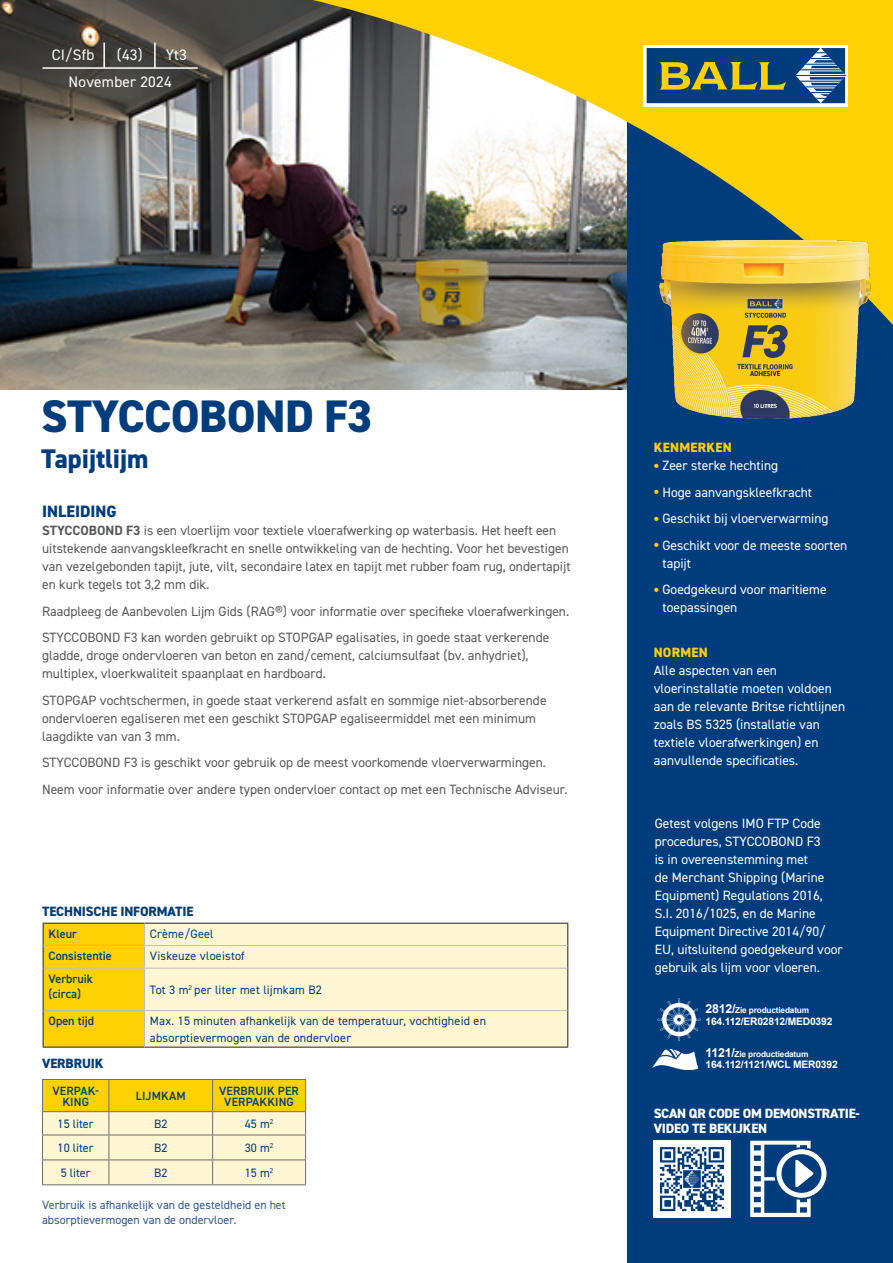
<style>
.page{position:relative;width:893px;height:1263px;background:#fff}
.page>*{position:absolute;margin:0;border:0;box-sizing:border-box;transform-origin:0 0}
.Headline_-_Front_Page{font:800 45.75px "DIN2014";letter-spacing:-.01em;color:#013d7d}
.SubHead_-_Front_-_Blue{font:800 27px "DIN2014";color:#013d7d}
.Introduction_-_Body_Copy_Demi{font:800 16.5px "DIN2014";color:#013d7d}
.Info_Codes{font:15.3px "DIN2014";letter-spacing:.015em;color:#fff}
.Introduction_-_Body_Copy{font:13.5px/18px "DIN2014";color:#57585a}
.Bullet_Pointed_Text_-_White_-__Blue_Side{font:13.5px/18px "DIN2014";color:#fff}
.Introduction_-_Body_Copy_Demi-2{font:13.5px/18px "DIN2014";color:#57585a}
.QR_Code_Text{font:800 13.5px/15px "DIN2014";letter-spacing:-.02em;color:#fff}
.Table_Header{font:800 13.5px "DIN2014";letter-spacing:-.01em;color:#013d7d}
.Bullet_Pointed_Text_-_White_-__Blue_Side-2{font:800 13.5px "DIN2014";letter-spacing:.02em;color:#fed105}
.Table_-_Content_-_Left_Aligned{font:12.15px/16.2px "DIN2014";letter-spacing:.015em;color:#013d7d}
.Table_-_Titles_-_Content_-_Left_Aligned{font:600 12.15px "DIN2014";color:#013d7d}
.Table_-_Content_-_Centred{font:12.15px "DIN2014";color:#013d7d}
.Table_Sub_Text{font:12px/15px "DIN2014";color:#305691}
.Table_-_Titles_-_Content_-_Centred_-_CAP{font:600 12px/10.5px "DIN2014";letter-spacing:.01em;color:#013d7d;text-align:center}
.t1{font:700 10.35px "Arial";letter-spacing:-.02em;color:#fff}
.t2{font:700 8.25px "Arial";letter-spacing:-.02em;color:#fff}
.s1{font-weight:700}
.s2{font-weight:700;font-size:18px;color:#fed105}
.s3{font-weight:800;color:#fed105}
.s4{font-size:12.45px}
</style>
<div class="page">
<img style="left:0;top:366px;width:628px;height:23px">
<div style="left:628px;top:0;width:265px;height:1263px;background:#013d7d"></div>
<img style="left:0;top:0;width:893px;height:366px">
<img style="left:654px;top:1141px;width:76px;height:76px">
<hr style="left:43px;top:67px;width:155px;height:2px;background:#fff">
<hr style="left:103px;top:43px;width:2px;height:25px;background:#fff">
<hr style="left:154px;top:43px;width:2px;height:25px;background:#fff">
<img style="left:654px;top:235px;width:220px;height:184px">
<svg style="left:750px;top:1141px;width:76px;height:76px"></svg>
<div style="left:145px;top:924px;width:422px;height:123px;background:#fef5d2"></div>
<hr style="left:145px;top:923px;width:423px;height:1px;background:#231f20">
<svg style="left:567px;top:923px;width:1px;height:45px"></svg>
<hr style="left:567px;top:968px;width:1px;height:42px;background:#231f20">
<hr style="left:567px;top:1010px;width:1px;height:37px;background:#231f20">
<hr style="left:43px;top:1047px;width:102px;height:1px;background:#231f20">
<hr style="left:145px;top:1047px;width:423px;height:1px;background:#231f20">
<hr style="left:145px;top:945px;width:422px;height:1px;background:#bcbdc0">
<div style="left:43px;top:923px;width:102px;height:124px;background:#fed105"></div>
<hr style="left:43px;top:968px;width:102px;height:1px;background:#bcbdc0">
<hr style="left:145px;top:968px;width:422px;height:1px;background:#bcbdc0">
<hr style="left:144px;top:968px;width:1px;height:42px;background:#bcbdc0">
<hr style="left:43px;top:1010px;width:102px;height:1px;background:#bcbdc0">
<hr style="left:145px;top:1010px;width:422px;height:1px;background:#bcbdc0">
<hr style="left:144px;top:1011px;width:1px;height:36px;background:#bcbdc0">
<svg style="left:42px;top:1079px;width:264px;height:105px"></svg>
<hr style="left:42px;top:1184px;width:67px;height:1px;background:#6c6d70">
<hr style="left:109px;top:1184px;width:104px;height:1px;background:#6c6d70">
<hr style="left:213px;top:1184px;width:93px;height:1px;background:#6c6d70">
<img style="left:657px;top:998px;width:44px;height:44px">
<img style="left:653px;top:1050px;width:44px;height:20px">
<div style="left:644px;top:45px;width:204px;height:61px;background:#fff"></div>
<svg style="left:646px;top:48px;width:200px;height:56px"></svg>
<p class="Info_Codes" style="left:52px;top:45px;width:44px">CI/Sfb</p>
<p class="Info_Codes" style="left:117px;top:45px;width:27px">(43)</p>
<p class="Info_Codes" style="left:69px;top:72px;width:104px">November 2024</p>
<p class="Info_Codes" style="left:166px;top:45px;width:23px">Yt3</p>
<p class="Headline_-_Front_Page" style="left:41px;top:385px;width:333px">STYCCOBOND F3</p>
<p class="SubHead_-_Front_-_Blue" style="left:41px;top:441px;width:109px">Tapijtlijm</p>
<p class="Introduction_-_Body_Copy_Demi" style="left:42px;top:500px;width:76px">INLEIDING</p>
<p class="Introduction_-_Body_Copy_Demi-2" style="left:42px;top:521px;width:530px"><span class="s1">STYCCOBOND F3</span> is een vloerlijm voor textiele vloerafwerking op waterbasis. Het heeft een uitstekende aanvangskleefkracht en snelle ontwikkeling van de hechting. Voor het bevestigen van vezelgebonden tapijt, jute, vilt, secondaire latex en tapijt met rubber foam rug, ondertapijt en kurk tegels tot 3,2 mm dik.</p>
<p class="Introduction_-_Body_Copy" style="left:42px;top:602px;width:529px">Raadpleeg de Aanbevolen Lijm Gids (RAG®) voor informatie over specifieke vloerafwerkingen.</p>
<p class="Introduction_-_Body_Copy" style="left:42px;top:628px;width:509px">STYCCOBOND F3 kan worden gebruikt op STOPGAP egalisaties, in goede staat verkerende gladde, droge ondervloeren van beton en zand/cement, calciumsulfaat (bv. anhydriet), multiplex, vloerkwaliteit spaanplaat en hardboard.</p>
<p class="Introduction_-_Body_Copy" style="left:42px;top:691px;width:506px">STOPGAP vochtschermen, in goede staat verkerend asfalt en sommige niet-absorberende ondervloeren egaliseren met een geschikt STOPGAP egaliseermiddel met een minimum laagdikte van van 3 mm.</p>
<p class="Introduction_-_Body_Copy" style="left:42px;top:753px;width:505px">STYCCOBOND F3 is geschikt voor gebruik op de meest voorkomende vloerverwarmingen.</p>
<p class="Introduction_-_Body_Copy" style="left:42px;top:780px;width:527px">Neem voor informatie over andere typen ondervloer contact op met een Technische Adviseur.</p>
<p class="Table_Header" style="left:42px;top:902px;width:153px">TECHNISCHE INFORMATIE</p>
<p class="Table_-_Titles_-_Content_-_Left_Aligned" style="left:49px;top:926px;width:30px">Kleur</p>
<p class="Table_-_Content_-_Left_Aligned" style="left:150px;top:925px;width:65px">Crème/Geel</p>
<p class="Table_-_Titles_-_Content_-_Left_Aligned" style="left:49px;top:948px;width:65px">Consistentie</p>
<p class="Table_-_Content_-_Left_Aligned" style="left:150px;top:948px;width:96px">Viskeuze vloeistof</p>
<p class="Table_-_Titles_-_Content_-_Left_Aligned" style="left:49px;top:971px;width:46px">Verbruik</p>
<p class="Table_-_Titles_-_Content_-_Left_Aligned" style="left:49px;top:985px;width:34px">(circa)</p>
<p class="Table_-_Content_-_Left_Aligned" style="left:150px;top:981px;width:174px">Tot 3 m<sup>2</sup> per liter met lijmkam B2</p>
<p class="Table_-_Titles_-_Content_-_Left_Aligned" style="left:49px;top:1013px;width:47px">Open tijd</p>
<p class="Table_-_Content_-_Left_Aligned" style="left:150px;top:1013px;width:338px">Max. 15 minuten afhankelijk van de temperatuur, vochtigheid en absorptievermogen van de ondervloer</p>
<p class="Table_Header" style="left:42px;top:1054px;width:63px">VERBRUIK</p>
<p class="Table_-_Titles_-_Content_-_Centred_-_CAP" style="left:52px;top:1085px;width:48px">VERPAK-<br>KING</p>
<p class="Table_-_Titles_-_Content_-_Centred_-_CAP" style="left:136px;top:1090px;width:51px">LIJMKAM</p>
<p class="Table_-_Titles_-_Content_-_Centred_-_CAP" style="left:219px;top:1085px;width:81px">VERBRUIK PER<br>VERPAKKING</p>
<p class="Table_-_Content_-_Centred" style="left:58px;top:1116px;width:38px">15 liter</p>
<p class="Table_-_Content_-_Centred" style="left:154px;top:1116px;width:15px">B2</p>
<p class="Table_-_Content_-_Centred" style="left:245px;top:1116px;width:30px">45 m<sup>2</sup></p>
<p class="Table_-_Content_-_Centred" style="left:58px;top:1140px;width:38px">10 liter</p>
<p class="Table_-_Content_-_Centred" style="left:154px;top:1140px;width:15px">B2</p>
<p class="Table_-_Content_-_Centred" style="left:245px;top:1140px;width:30px">30 m<sup>2</sup></p>
<p class="Table_-_Content_-_Centred" style="left:61px;top:1165px;width:31px">5 liter</p>
<p class="Table_-_Content_-_Centred" style="left:154px;top:1165px;width:15px">B2</p>
<p class="Table_-_Content_-_Centred" style="left:245px;top:1165px;width:30px">15 m<sup>2</sup></p>
<p class="Table_Sub_Text" style="left:42px;top:1197px;width:245px">Verbruik is afhankelijk van de gesteldheid en het absorptievermogen van de ondervloer.</p>
<p class="Bullet_Pointed_Text_-_White_-__Blue_Side-2" style="left:654px;top:439px;width:80px">KENMERKEN</p>
<p class="Bullet_Pointed_Text_-_White_-__Blue_Side" style="left:654px;top:456px;width:126px"><span class="s2">•</span> Zeer sterke hechting</p>
<p class="Bullet_Pointed_Text_-_White_-__Blue_Side" style="left:654px;top:483px;width:160px"><span class="s2">•</span> Hoge aanvangskleefkracht</p>
<p class="Bullet_Pointed_Text_-_White_-__Blue_Side" style="left:654px;top:509px;width:176px"><span class="s2">•</span> Geschikt bij vloerverwarming</p>
<p class="Bullet_Pointed_Text_-_White_-__Blue_Side" style="left:662px;top:536px;width:186px;text-indent:-9px"><span class="s2">•</span> Geschikt voor de meeste soorten tapijt</p>
<p class="Bullet_Pointed_Text_-_White_-__Blue_Side" style="left:662px;top:580px;width:166px;text-indent:-9px"><span class="s2">•</span> Goedgekeurd voor maritieme toepassingen</p>
<p class="Bullet_Pointed_Text_-_White_-__Blue_Side" style="left:654px;top:643px;width:193px"><span class="s3">NORMEN<br></span>Alle aspecten van een vloerinstallatie moeten voldoen aan de relevante Britse richtlijnen zoals BS 5325 (installatie van textiele vloerafwerkingen) en aanvullende specificaties.</p>
<p class="Bullet_Pointed_Text_-_White_-__Blue_Side" style="left:655px;top:814px;width:189px">Getest volgens IMO FTP Code procedures, STYCCOBOND F3<br>is in overeenstemming met<br>de Merchant Shipping (Marine<br>Equipment) Regulations 2016,<br>S.I. 2016/1025, en de Marine<br>Equipment Directive 2014/90/<br>EU, uitsluitend goedgekeurd voor gebruik als lijm voor vloeren.</p>
<p class="t2" style="left:705px;top:1004px;width:105px"><span class="s4">2812/</span>Zie productiedatum</p>
<p class="t1" style="left:705px;top:1014px;width:128px">164.112/ER02812/MED0392</p>
<p class="t2" style="left:705px;top:1048px;width:104px"><span class="s4">1121/</span>Zie productiedatum</p>
<p class="t1" style="left:705px;top:1057px;width:134px">164.112/1121/WCL MER0392</p>
<p class="QR_Code_Text" style="left:654px;top:1105px;width:208px">SCAN QR CODE OM DEMONSTRATIE-<br>VIDEO TE BEKIJKEN</p>
</div>
